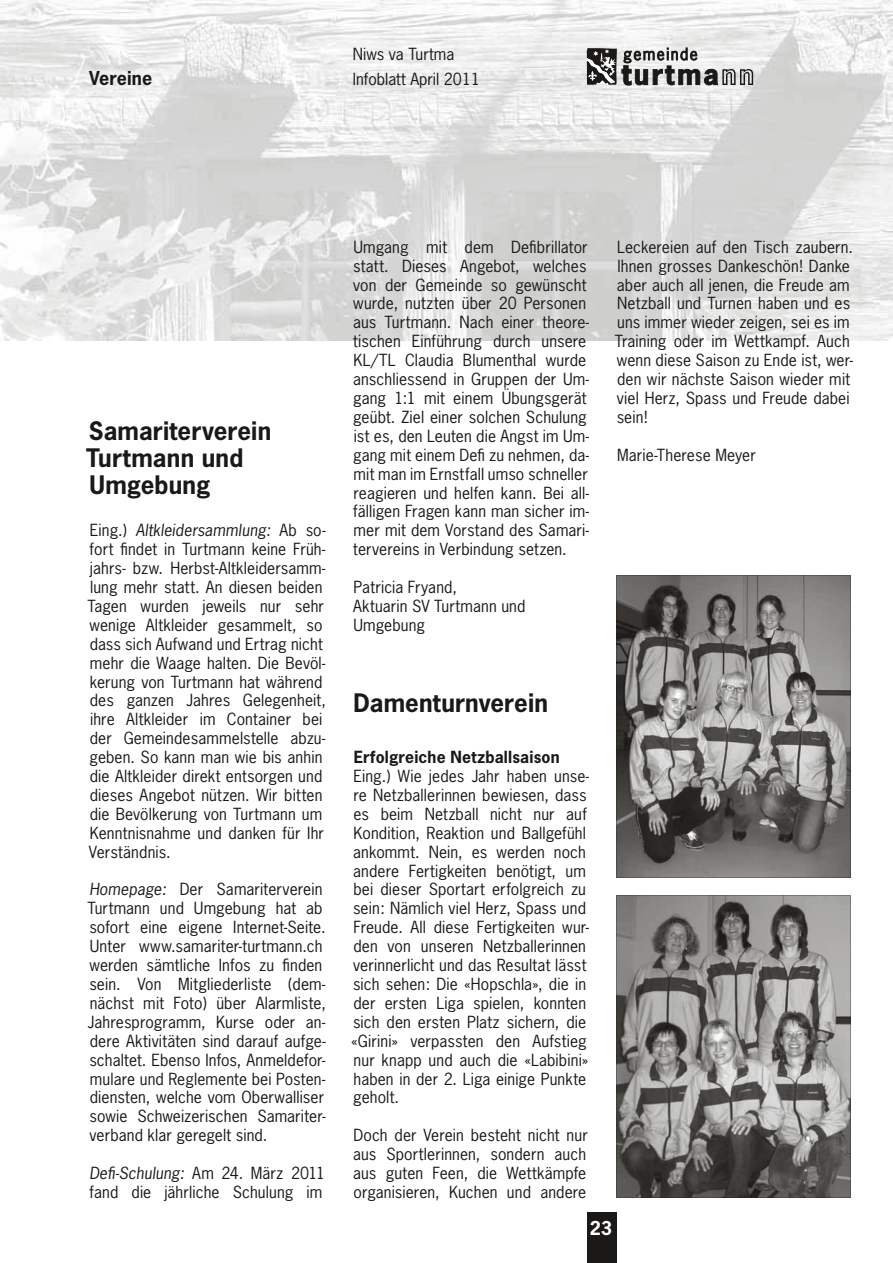
<style>
.page{position:relative;width:893px;height:1263px;background:#fff}
.page>*{position:absolute;margin:0;border:0;box-sizing:border-box;transform-origin:0 0}
.t1{font:700 24px/27px "News Gothic";letter-spacing:.005em;color:#1b1917}
.t2{font:700 18px "News Gothic";letter-spacing:.005em;color:#1b1917}
.t3{font:700 18px "News Gothic";color:#fff}
.t4{font:15.75px/18.9px "News Gothic";letter-spacing:.01em;color:#1b1917}
.t5{font:700 15.75px "News Gothic";letter-spacing:.01em;color:#1b1917}
.s1{font-style:italic}
</style>
<div class="page">
<img style="left:0;top:0;width:893px;height:340px">
<div style="left:587px;top:1212px;width:30px;height:51px;background:#1b1917"></div>
<svg style="left:617px;top:575px;width:233px;height:303px;background:#7b7a78"></svg>
<svg style="left:617px;top:895px;width:233px;height:303px;background:#817f7d"></svg>
<svg style="left:587px;top:47px;width:166px;height:39px"></svg>
<p class="t4" style="left:353px;top:44px;width:103px">Niws va Turtma</p>
<p class="t2" style="left:89px;top:67px;width:64px">Vereine</p>
<p class="t4" style="left:353px;top:70px;width:129px">Infoblatt April 2011</p>
<h1 class="t1" style="left:86px;top:417px;width:187px">Samariterverein<br>Turtmann und<br>Umgebung</h1>
<p class="t4" style="left:87px;top:521px;width:240px">Eing.) <span class="s1">Altkleidersammlung:</span> Ab so&shy;fort findet in Turtmann keine Früh&shy;jahrs- bzw. Herbst-Altkleidersamm&shy;lung mehr statt. An diesen beiden<br>Tagen wurden jeweils nur sehr wenige Altkleider gesammelt, so dass sich Aufwand und Ertrag nicht mehr die Waage halten. Die Bevöl&shy;kerung von Turtmann hat während des ganzen Jahres Gelegenheit, ihre Altkleider im Container bei der Gemeindesammelstelle abzu&shy;geben. So kann man wie bis anhin die Altkleider direkt entsorgen und dieses Angebot nützen. Wir bitten die Bevölkerung von Turtmann um<br>Kenntnisnahme und danken für Ihr<br>Verständnis.</p>
<p class="t4" style="left:87px;top:880px;width:240px"><span class="s1">Homepage:</span> Der Samariterverein Turtmann und Umgebung hat ab sofort eine eigene Internet-Seite.<br>Unter www.samariter-turtmann.ch werden sämtliche Infos zu finden sein. Von Mitgliederliste (dem&shy;nächst mit Foto) über Alarmliste, Jahresprogramm, Kurse oder an&shy;dere Aktivitäten sind darauf aufge&shy;schaltet. Ebenso Infos, Anmeldefor&shy;mulare und Reglemente bei Posten&shy;diensten, welche vom Oberwalliser sowie Schweizerischen Samariter&shy;verband klar geregelt sind.</p>
<p class="t4" style="left:89px;top:1163px;width:237px"><span class="s1">Defi-Schulung:</span> Am 24. März 2011 fand die jährliche Schulung im</p>
<p class="t4" style="left:353px;top:237px;width:238px">Umgang mit dem Defibrillator statt. Dieses Angebot, welches von der Gemeinde so gewünscht wurde, nutzten über 20 Personen aus Turtmann. Nach einer theore&shy;tischen Einführung durch unsere<br>KL/TL Claudia Blumenthal wurde anschliessend in Gruppen der Um&shy;gang 1:1 mit einem Übungsgerät geübt. Ziel einer solchen Schulung ist es, den Leuten die Angst im Um&shy;gang mit einem Defi zu nehmen, da&shy;mit man im Ernstfall umso schneller reagieren und helfen kann. Bei all&shy;fälligen Fragen kann man sicher im&shy;mer mit dem Vorstand des Samari&shy;tervereins in Verbindung setzen.</p>
<p class="t4" style="left:353px;top:577px;width:174px">Patricia Fryand,<br>Aktuarin SV Turtmann und<br>Umgebung</p>
<h1 class="t1" style="left:354px;top:689px;width:196px">Damenturnverein</h1>
<p class="t5" style="left:354px;top:747px;width:207px">Erfolgreiche Netzballsaison</p>
<p class="t4" style="left:351px;top:766px;width:239px">Eing.) Wie jedes Jahr haben unse&shy;re Netzballerinnen bewiesen, dass es beim Netzball nicht nur auf<br>Kondition, Reaktion und Ballgefühl ankommt. Nein, es werden noch andere Fertigkeiten benötigt, um bei dieser Sportart erfolgreich zu sein: Nämlich viel Herz, Spass und<br>Freude. All diese Fertigkeiten wur&shy;den von unseren Netzballerinnen verinnerlicht und das Resultat lässt sich sehen: Die «Hopschla», die in der ersten Liga spielen, konnten sich den ersten Platz sichern, die «Girini» verpassten den Aufstieg nur knapp und auch die «Labibini» haben in der 2. Liga einige Punkte geholt.</p>
<p class="t4" style="left:353px;top:1126px;width:236px;text-align:justify">Doch der Verein besteht nicht nur aus Sportlerinnen, sondern auch aus guten Feen, die Wettkämpfe organisieren, Kuchen und andere</p>
<p class="t4" style="left:615px;top:237px;width:240px">Leckereien auf den Tisch zaubern.<br>Ihnen grosses Dankeschön! Danke aber auch all jenen, die Freude am<br>Netzball und Turnen haben und es uns immer wieder zeigen, sei es im<br>Training oder im Wettkampf. Auch wenn diese Saison zu Ende ist, wer&shy;den wir nächste Saison wieder mit viel Herz, Spass und Freude dabei sein!</p>
<p class="t4" style="left:617px;top:445px;width:140px">Marie-Therese Meyer</p>
<p class="t3" style="left:590px;top:1216px;width:24px">23</p>
</div>
